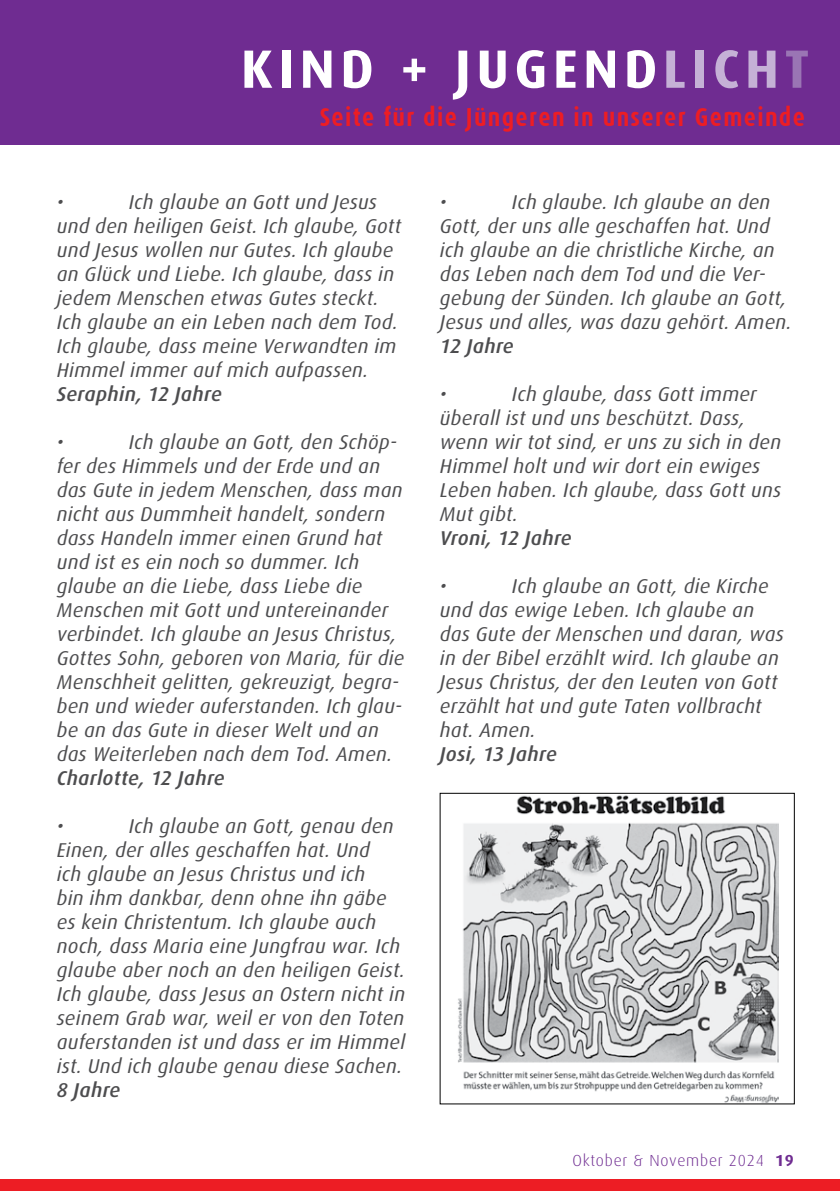
<style>
.page{position:relative;width:840px;height:1191px;background:#fff}
.page>*{position:absolute;margin:0;border:0;box-sizing:border-box;transform-origin:0 0}
.t1{font:700 54px "Dax";color:#fff}
.t2{font:700 54px "Dax";letter-spacing:.1em;color:#c5b1d6}
.t3{font:700 26px "Dax Condensed";letter-spacing:.05em;color:#ed1d24}
.t4{font:italic 20px/24px "Dax";letter-spacing:.015em;color:#4d4d4f}
.t5{font:italic 500 20px "Dax";letter-spacing:.015em;color:#4d4d4f}
.t6{font:300 16px "Dax";letter-spacing:.05em;color:#6f2c91}
.s1{color:#fff}
.s2{color:#9a75b4}
.s3{font-weight:700}
</style>
<div class="page">
<div style="left:0;top:1179px;width:839px;height:12px;background:#ed1d24"></div>
<div style="left:0;top:0;width:839px;height:145px;background:#6f2c91"></div>
<img style="left:458px;top:795px;width:320px;height:307px">
<h1 class="t1" style="left:241px;top:39px;width:246px">KIND + JUG</h1>
<h1 class="t2" style="left:552px;top:39px;width:258px"><span class="s1">END</span>LICH<span class="s2">T</span></h1>
<h2 class="t3" style="left:319px;top:103px;width:486px">Seite für die Jüngeren in unserer Gemeinde</h2>
<p class="t4" style="left:57px;top:190px;width:346px;text-indent:72px">Ich glaube an Gott und Jesus und den heiligen Geist. Ich glaube, Gott und Jesus wollen nur Gutes. Ich glaube an Glück und Liebe. Ich glaube, dass in jedem Menschen etwas Gutes steckt.<br>Ich glaube an ein Leben nach dem Tod.<br>Ich glaube, dass meine Verwandten im Himmel immer auf mich aufpassen.</p>
<p class="t5" style="left:57px;top:382px;width:166px">Seraphin, 12 Jahre</p>
<p class="t4" style="left:57px;top:430px;width:8px">•</p>
<p class="t4" style="left:57px;top:190px;width:8px">•</p>
<p class="t4" style="left:57px;top:430px;width:349px;text-indent:72px">Ich glaube an Gott, den Schöp&shy;fer des Himmels und der Erde und an das Gute in jedem Menschen, dass man nicht aus Dummheit handelt, sondern dass Handeln immer einen Grund hat und ist es ein noch so dummer. Ich glaube an die Liebe, dass Liebe die Menschen mit Gott und untereinander verbindet. Ich glaube an Jesus Christus, Gottes Sohn, geboren von Maria, für die Menschheit gelitten, gekreuzigt, begra&shy;ben und wieder auferstanden. Ich glau&shy;be an das Gute in dieser Welt und an das Weiterleben nach dem Tod. Amen.</p>
<p class="t5" style="left:57px;top:766px;width:169px">Charlotte, 12 Jahre</p>
<p class="t4" style="left:57px;top:814px;width:8px">•</p>
<p class="t4" style="left:57px;top:814px;width:350px;text-indent:72px">Ich glaube an Gott, genau den Einen, der alles geschaffen hat. Und<br>ich glaube an Jesus Christus und ich<br>bin ihm dankbar, denn ohne ihn gäbe es kein Christentum. Ich glaube auch noch, dass Maria eine Jungfrau war. Ich glaube aber noch an den heiligen Geist.<br>Ich glaube, dass Jesus an Ostern nicht in seinem Grab war, weil er von den Toten auferstanden ist und dass er im Himmel ist. Und ich glaube genau diese Sachen.</p>
<p class="t5" style="left:57px;top:1078px;width:65px">8 Jahre</p>
<p class="t4" style="left:439px;top:190px;width:353px;text-indent:72px">Ich glaube. Ich glaube an den Gott, der uns alle geschaffen hat. Und ich glaube an die christliche Kirche, an das Leben nach dem Tod und die Ver&shy;gebung der Sünden. Ich glaube an Gott, Jesus und alles, was dazu gehört. Amen.</p>
<p class="t5" style="left:439px;top:334px;width:75px">12 Jahre</p>
<p class="t4" style="left:439px;top:382px;width:8px">•</p>
<p class="t4" style="left:439px;top:190px;width:8px">•</p>
<p class="t4" style="left:439px;top:382px;width:343px;text-indent:72px">Ich glaube, dass Gott immer überall ist und uns beschützt. Dass, wenn wir tot sind, er uns zu sich in den<br>Himmel holt und wir dort ein ewiges<br>Leben haben. Ich glaube, dass Gott uns<br>Mut gibt.</p>
<p class="t5" style="left:439px;top:526px;width:133px">Vroni, 12 Jahre</p>
<p class="t4" style="left:439px;top:574px;width:8px">•</p>
<p class="t4" style="left:439px;top:574px;width:345px;text-indent:72px">Ich glaube an Gott, die Kirche und das ewige Leben. Ich glaube an das Gute der Menschen und daran, was in der Bibel erzählt wird. Ich glaube an<br>Jesus Christus, der den Leuten von Gott erzählt hat und gute Taten vollbracht hat. Amen.</p>
<p class="t5" style="left:439px;top:742px;width:118px">Josi, 13 Jahre</p>
<p class="t6" style="left:572px;top:1151px;width:223px">Oktober &amp; November 2024 <span class="s3">19</span></p>
</div>
